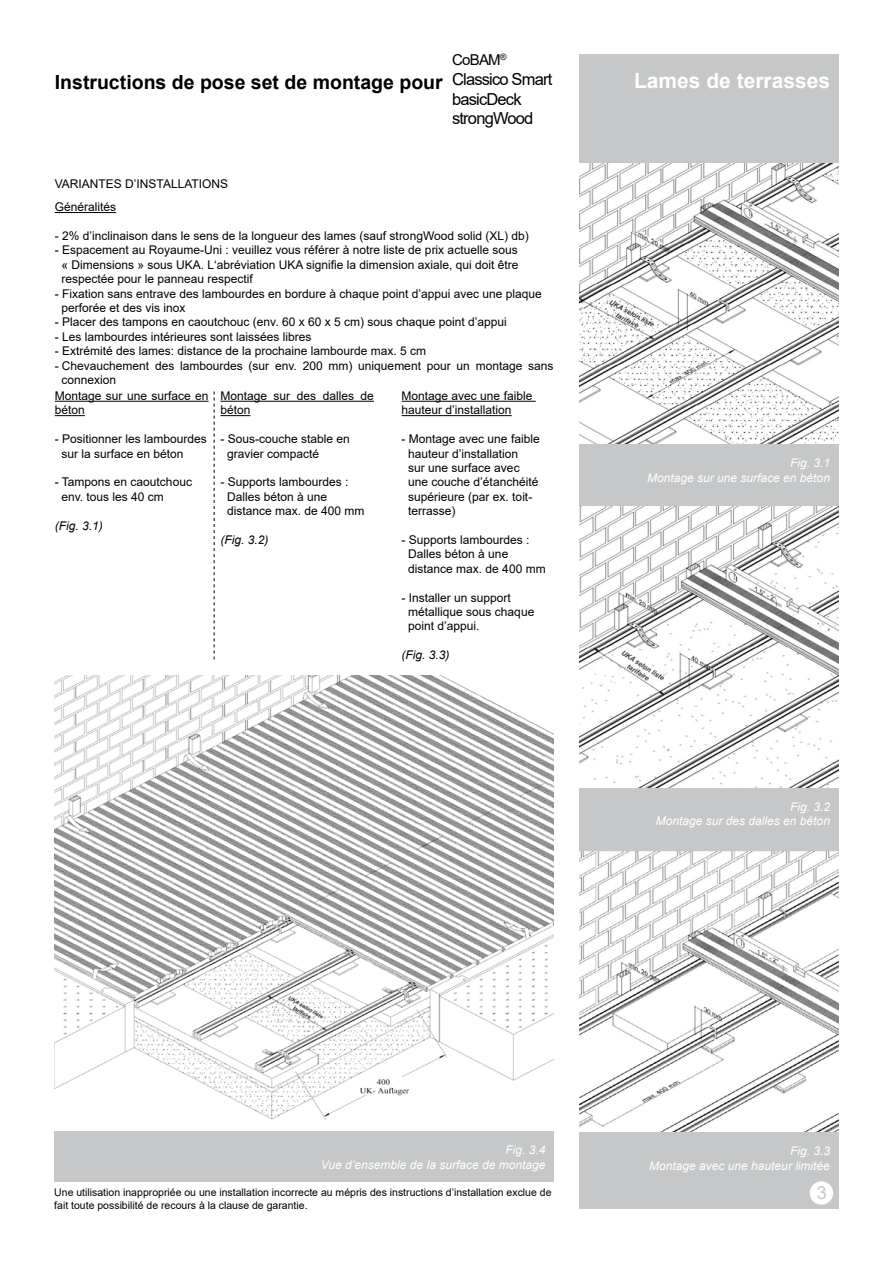
<style>
.page{position:relative;width:893px;height:1263px;background:#fff}
.page>*{position:absolute;margin:0;border:0;box-sizing:border-box;transform-origin:0 0}
.t1{font:700 21px "Arial";color:#fff}
.t2{font:700 19.5px "Arial";color:#000}
.t3{font:18px "Arial";color:#c6c7c8}
.t4{font:16.5px "Arial";letter-spacing:-.05em;color:#000}
.t5{font:15px "Arial";letter-spacing:-.05em;color:#000}
.t6{font:12px/14.4px "Arial";color:#000}
.t7{font:italic 12px "Arial";color:#fff}
.t8{font:italic 12px "Arial";color:#000}
.t9{font:10.5px/12.6px "Arial";color:#000}
</style>
<div class="page">
<hr style="left:55px;top:212px;width:61px;height:1px;background:#000">
<img style="left:579px;top:163px;width:259px;height:281px">
<div style="left:579px;top:444px;width:259px;height:63px;background:#c6c7c8"></div>
<hr style="left:55px;top:401px;width:154px;height:1px;background:#000">
<hr style="left:55px;top:415px;width:30px;height:1px;background:#000">
<div style="left:579px;top:54px;width:260px;height:109px;background:#c6c7c8"></div>
<img style="left:579px;top:507px;width:259px;height:281px">
<div style="left:579px;top:788px;width:259px;height:62px;background:#c6c7c8"></div>
<img style="left:579px;top:851px;width:259px;height:281px">
<div style="left:579px;top:1132px;width:259px;height:77px;background:#c6c7c8"></div>
<hr style="left:220px;top:401px;width:154px;height:1px;background:#000">
<hr style="left:220px;top:415px;width:30px;height:1px;background:#000">
<svg style="left:214px;top:391px;width:1px;height:268px"></svg>
<img style="left:54px;top:675px;width:500px;height:445px">
<div style="left:54px;top:1131px;width:500px;height:50px;background:#c6c7c8"></div>
<div style="left:810px;top:1181px;width:23px;height:24px;background:#fff;border-radius:50%"></div>
<hr style="left:402px;top:401px;width:134px;height:1px;background:#000">
<hr style="left:402px;top:415px;width:110px;height:1px;background:#000">
<p class="t2" style="left:55px;top:69px;width:389px">Instructions de pose set de montage pour</p>
<p class="t5" style="left:452px;top:49px;width:56px">CoBAM<sup>®</sup></p>
<p class="t4" style="left:452px;top:68px;width:102px">Classico Smart</p>
<p class="t4" style="left:452px;top:87px;width:71px">basicDeck</p>
<p class="t4" style="left:452px;top:107px;width:83px">strongWood</p>
<p class="t6" style="left:55px;top:176px;width:175px">VARIANTES D’INSTALLATIONS</p>
<p class="t6" style="left:55px;top:200px;width:63px">Généralités</p>
<p class="t6" style="left:55px;top:229px;width:476px">- 2% d’inclinaison dans le sens de la longueur des lames (sauf strongWood solid (XL) db)</p>
<p class="t6" style="left:61px;top:243px;width:458px;text-align:justify;text-indent:-7px">- Espacement au Royaume-Uni : veuillez vous référer à notre liste de prix actuelle sous « Dimensions » sous UKA. L‘abréviation UKA signifie la dimension axiale, qui doit être respectée pour le panneau respectif</p>
<p class="t6" style="left:61px;top:286px;width:482px;text-indent:-7px">- Fixation sans entrave des lambourdes en bordure à chaque point d’appui avec une plaque perforée et des vis inox</p>
<p class="t6" style="left:55px;top:315px;width:454px">- Placer des tampons en caoutchouc (env. 60 x 60 x 5 cm) sous chaque point d’appui</p>
<p class="t6" style="left:55px;top:329px;width:258px">- Les lambourdes intérieures sont laissées libres</p>
<p class="t6" style="left:55px;top:344px;width:373px">- Extrémité des lames: distance de la prochaine lambourde max. 5 cm</p>
<p class="t6" style="left:61px;top:358px;width:494px;text-indent:-7px">- Chevauchement des lambourdes (sur env. 200 mm) uniquement pour un montage sans connexion</p>
<p class="t6" style="left:55px;top:388px;width:155px">Montage sur une surface en béton</p>
<p class="t6" style="left:55px;top:432px;width:154px">- Positionner les lambourdes</p>
<p class="t6" style="left:61px;top:446px;width:124px">sur la surface en béton</p>
<p class="t6" style="left:55px;top:475px;width:139px">- Tampons en caoutchouc</p>
<p class="t6" style="left:61px;top:489px;width:104px">env. tous les 40 cm</p>
<p class="t8" style="left:55px;top:518px;width:50px">(Fig. 3.1)</p>
<p class="t6" style="left:220px;top:388px;width:155px">Montage sur des dalles de béton</p>
<p class="t6" style="left:220px;top:432px;width:131px">- Sous-couche stable en</p>
<p class="t6" style="left:227px;top:446px;width:94px">gravier compacté</p>
<p class="t6" style="left:220px;top:475px;width:130px">- Supports lambourdes :</p>
<p class="t6" style="left:227px;top:489px;width:102px">Dalles béton à une</p>
<p class="t6" style="left:227px;top:504px;width:139px">distance max. de 400 mm</p>
<p class="t8" style="left:220px;top:532px;width:50px">(Fig. 3.2)</p>
<p class="t6" style="left:402px;top:388px;width:132px">Montage avec une faible hauteur d’installation</p>
<p class="t6" style="left:402px;top:432px;width:140px">- Montage avec une faible</p>
<p class="t6" style="left:408px;top:446px;width:112px">hauteur d’installation</p>
<p class="t6" style="left:408px;top:460px;width:113px">sur une surface avec</p>
<p class="t6" style="left:408px;top:475px;width:132px">une couche d’étanchéité</p>
<p class="t6" style="left:408px;top:489px;width:126px">supérieure (par ex. toit-</p>
<p class="t6" style="left:408px;top:504px;width:49px">terrasse)</p>
<p class="t6" style="left:402px;top:532px;width:130px">- Supports lambourdes :</p>
<p class="t6" style="left:408px;top:547px;width:102px">Dalles béton à une</p>
<p class="t6" style="left:408px;top:561px;width:139px">distance max. de 400 mm</p>
<p class="t6" style="left:402px;top:590px;width:111px">- Installer un support</p>
<p class="t6" style="left:408px;top:604px;width:128px">métallique sous chaque</p>
<p class="t6" style="left:408px;top:619px;width:73px">point d’appui.</p>
<p class="t8" style="left:402px;top:647px;width:50px">(Fig. 3.3)</p>
<p class="t1" style="left:634px;top:66px;width:198px">Lames de terrasses</p>
<p class="t7" style="left:790px;top:455px;width:42px">Fig. 3.1</p>
<p class="t7" style="left:647px;top:470px;width:184px">Montage sur une surface en béton</p>
<p class="t7" style="left:790px;top:799px;width:42px">Fig. 3.2</p>
<p class="t7" style="left:656px;top:813px;width:176px">Montage sur des dalles en béton</p>
<p class="t7" style="left:505px;top:1142px;width:42px">Fig. 3.4</p>
<p class="t7" style="left:321px;top:1157px;width:226px">Vue d‘ensemble de la surface de montage</p>
<p class="t9" style="left:54px;top:1186px;width:499px">Une utilisation inappropriée ou une installation incorrecte au mépris des instructions d’installation exclue de fait toute possibilité de recours à la clause de garantie.</p>
<p class="t7" style="left:790px;top:1143px;width:42px">Fig. 3.3</p>
<p class="t7" style="left:649px;top:1158px;width:182px">Montage avec une hauteur limitée</p>
<p class="t3" style="left:817px;top:1180px;width:12px">3</p>
</div>
